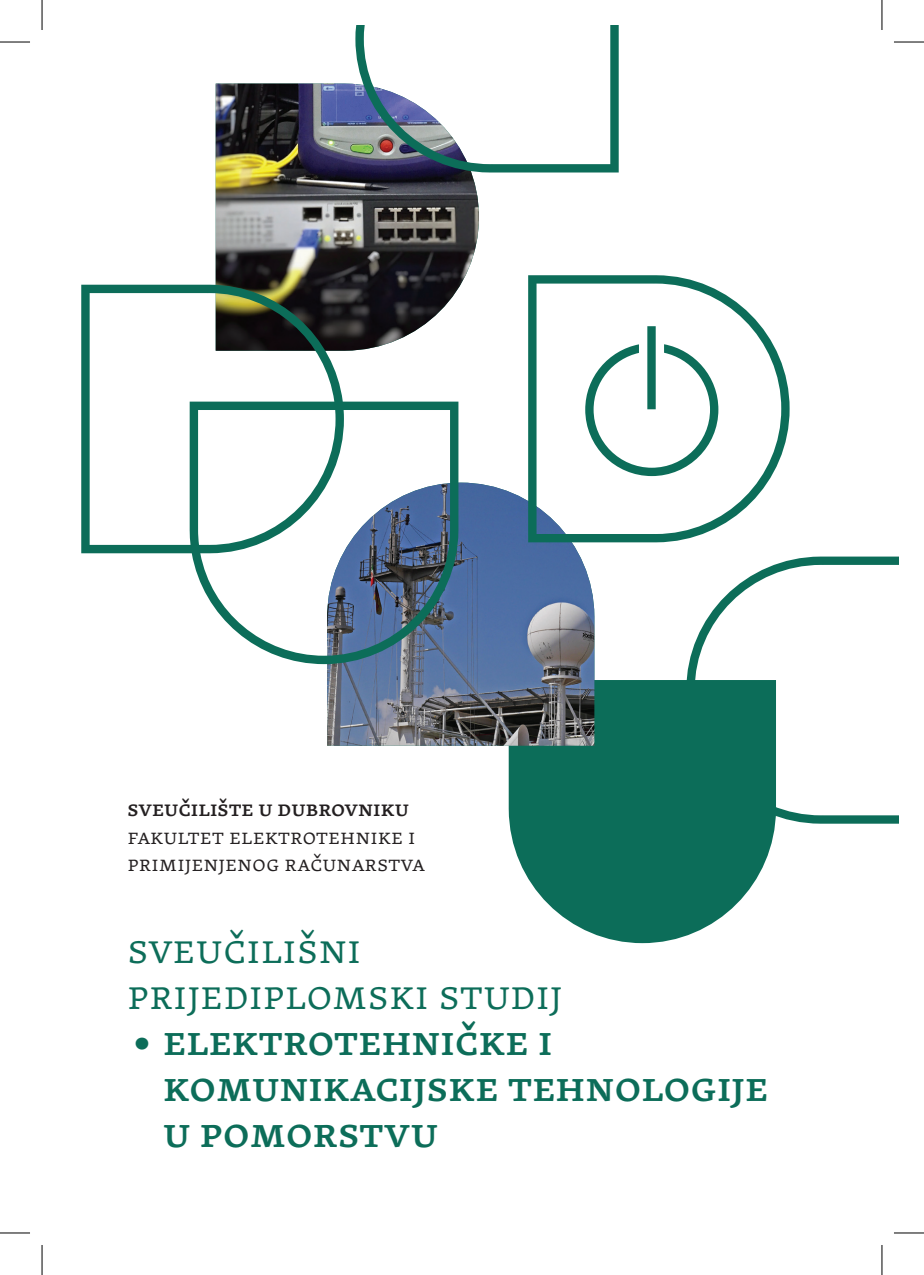
<style>
.page{position:relative;width:924px;height:1275px;background:#fff}
.page>*{position:absolute;margin:0;border:0;box-sizing:border-box;transform-origin:0 0}
.t1{font:500 44px/46px "Skolar Latin";color:#0c6d59}
.t2{font:300 44px "Skolar Latin";color:#0c6d59}
.t3{font:300 23px/27.6px "Skolar Latin";color:#231f20}
.t4{font:500 23px "Skolar Latin";color:#231f20}
</style>
<div class="page">
<svg style="left:508px;top:680px;width:267px;height:263px;background:#308271"></svg>
<img style="left:327px;top:482px;width:267px;height:263px">
<img style="left:215px;top:84px;width:264px;height:205px">
<svg style="left:81px;top:285px;width:377px;height:379px"></svg>
<svg style="left:355px;top:25px;width:263px;height:147px"></svg>
<svg style="left:686px;top:556px;width:212px;height:267px"></svg>
<svg style="left:528px;top:275px;width:261px;height:267px"></svg>
<hr style="left:0;top:42px;width:30px;height:1px;background:#000">
<hr style="left:893px;top:42px;width:30px;height:1px;background:#000">
<hr style="left:0;top:1232px;width:30px;height:1px;background:#000">
<hr style="left:893px;top:1232px;width:30px;height:1px;background:#000">
<hr style="left:42px;top:0;width:1px;height:30px;background:#000">
<hr style="left:42px;top:1245px;width:1px;height:30px;background:#000">
<hr style="left:881px;top:0;width:1px;height:30px;background:#000">
<hr style="left:881px;top:1245px;width:1px;height:30px;background:#000">
<p class="t4" style="left:127px;top:791px;width:283px">Sveučilište u Dubrovniku</p>
<p class="t3" style="left:127px;top:821px;width:299px">Fakultet elektrotehnike i primijenjenog računarstva</p>
<p class="t2" style="left:127px;top:916px;width:235px">sveučilišni</p>
<p class="t2" style="left:127px;top:962px;width:437px">prijediplomski studij</p>
<p class="t1" style="left:163px;top:1016px;width:593px;text-indent:-36px">• Elektrotehničke i komunikacijske tehnologije u pomorstvu</p>
</div>
